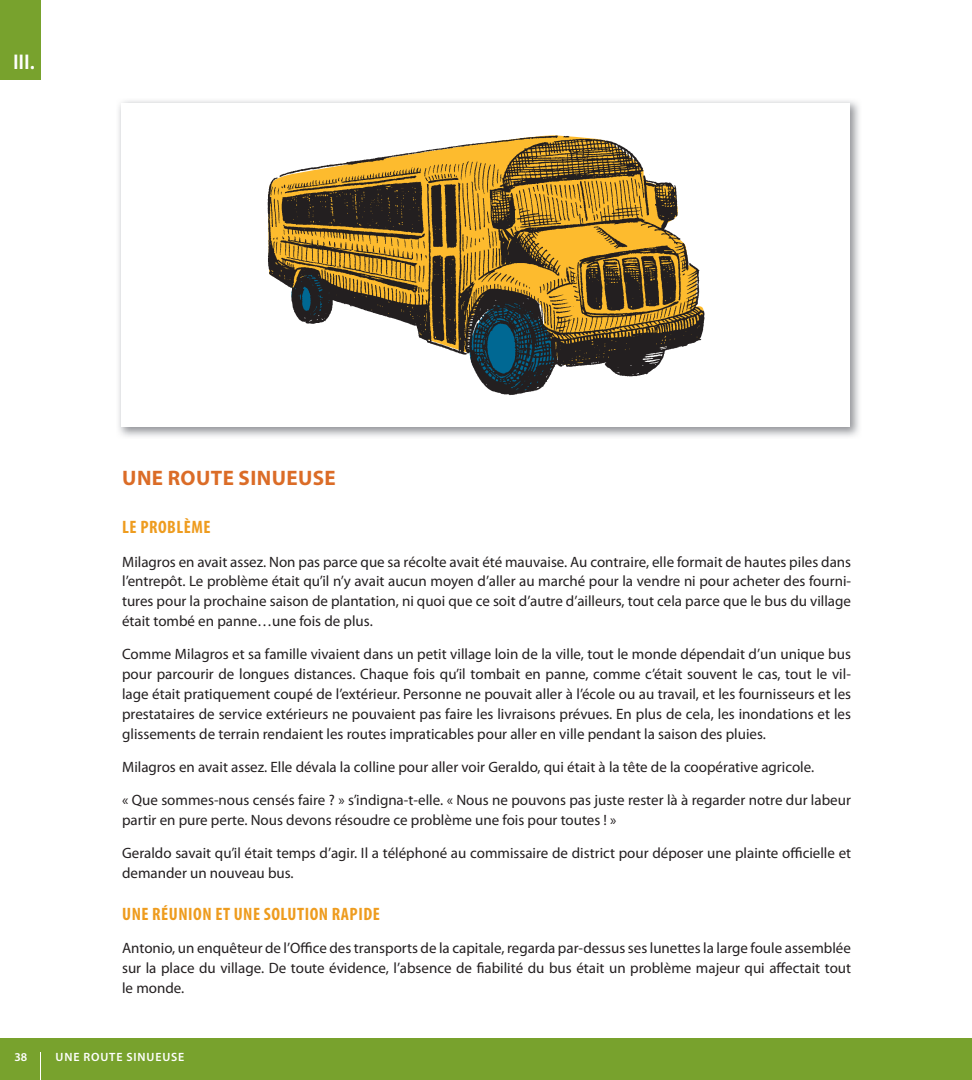
<style>
.page{position:relative;width:972px;height:1080px;background:#fff}
.page>*{position:absolute;margin:0;border:0;box-sizing:border-box;transform-origin:0 0}
.t1{font:600 21.3px "Myriad Pro";color:#fff}
.t2{font:700 21px "Myriad Pro";letter-spacing:.02em;color:#db6c27}
.t3{font:700 condensed 18px "Myriad Pro";letter-spacing:.03em;color:#ee9c1f}
.t4{font:15px/19.8px "Myriad Pro";color:#231f20;text-align:justify}
.t5{font:600 12px "Myriad Pro";letter-spacing:.07em;color:#fff}
</style>
<div class="page">
<div style="left:0;top:0;width:40px;height:80px;background:#78a22d"></div>
<img style="left:118px;top:100px;width:741px;height:337px">
<div style="left:122px;top:104px;width:728px;height:324px;background:#fff"></div>
<img style="left:267px;top:135px;width:438px;height:260px">
<div style="left:0;top:1038px;width:972px;height:42px;background:#78a22d"></div>
<h1 class="t1" style="left:13px;top:48px;width:23px">III.</h1>
<h2 class="t2" style="left:122px;top:466px;width:215px">UNE ROUTE SINUEUSE</h2>
<p class="t3" style="left:122px;top:517px;width:90px">LE PROBLÈME</p>
<p class="t4" style="left:122px;top:552px;width:731px">Milagros en avait assez. Non pas parce que sa récolte avait été mauvaise. Au contraire, elle formait de hautes piles dans l’entrepôt. Le problème était qu’il n’y avait aucun moyen d’aller au marché pour la vendre ni pour acheter des fourni&shy;tures pour la prochaine saison de plantation, ni quoi que ce soit d’autre d’ailleurs, tout cela parce que le bus du village était tombé en panne…une fois de plus.</p>
<p class="t4" style="left:122px;top:644px;width:731px">Comme Milagros et sa famille vivaient dans un petit village loin de la ville, tout le monde dépendait d’un unique bus pour parcourir de longues distances. Chaque fois qu’il tombait en panne, comme c’était souvent le cas, tout le vil&shy;lage était pratiquement coupé de l’extérieur. Personne ne pouvait aller à l’école ou au travail, et les fournisseurs et les prestataires de service extérieurs ne pouvaient pas faire les livraisons prévues. En plus de cela, les inondations et les glissements de terrain rendaient les routes impraticables pour aller en ville pendant la saison des pluies.</p>
<p class="t4" style="left:122px;top:757px;width:694px">Milagros en avait assez. Elle dévala la colline pour aller voir Geraldo, qui était à la tête de la coopérative agricole.</p>
<p class="t4" style="left:122px;top:790px;width:730px">« Que sommes-nous censés faire ? » s’indigna-t-elle. « Nous ne pouvons pas juste rester là à regarder notre dur labeur partir en pure perte. Nous devons résoudre ce problème une fois pour toutes ! »</p>
<p class="t4" style="left:122px;top:843px;width:731px">Geraldo savait qu’il était temps d’agir. Il a téléphoné au commissaire de district pour déposer une plainte officielle et demander un nouveau bus.</p>
<p class="t3" style="left:122px;top:904px;width:259px">UNE RÉUNION ET UNE SOLUTION RAPIDE</p>
<p class="t4" style="left:122px;top:938px;width:731px">Antonio, un enquêteur de l’Office des transports de la capitale, regarda par-dessus ses lunettes la large foule assemblée sur la place du village. De toute évidence, l’absence de fiabilité du bus était un problème majeur qui affectait tout le monde.</p>
<p class="t5" style="left:15px;top:1050px;width:14px">38</p>
<p class="t5" style="left:56px;top:1050px;width:130px">UNE RoUtE SINUEUSE</p>
</div>
